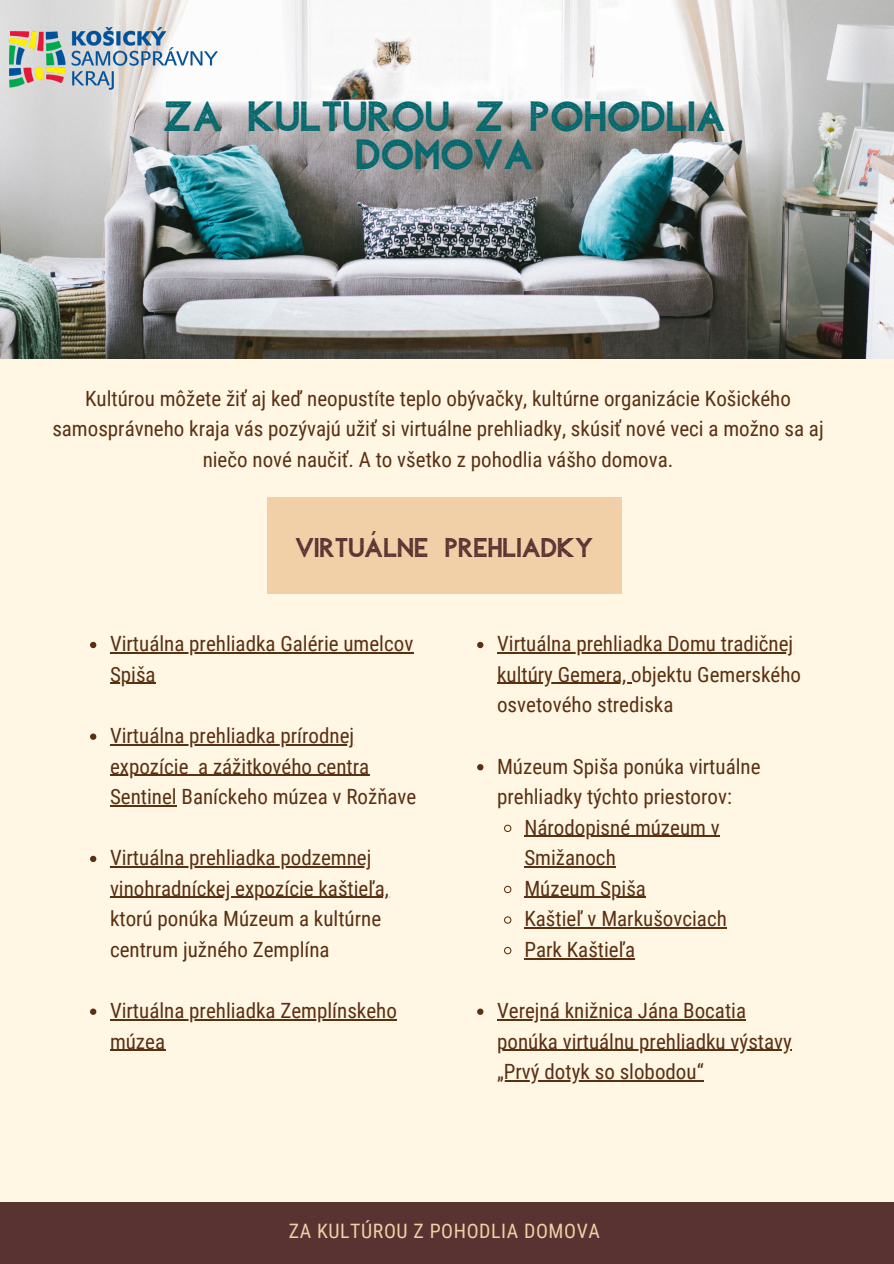
<style>
.page{position:relative;width:894px;height:1264px;background:#fff}
.page>*{position:absolute;margin:0;border:0;box-sizing:border-box;transform-origin:0 0}
.t1{font:42px/38px "Aleppo";color:#06696d;text-align:center}
.t2{font:27px "Aleppo";color:#593331}
.t3{font:21px/30.6px "Roboto Condensed";color:#5a3013}
.t4{font:19.8px "Roboto Condensed";letter-spacing:.03em;color:#f1cfa7}
</style>
<div class="page">
<div style="left:0;top:0;width:893px;height:1263px;background:#fff7e4"></div>
<img style="left:0;top:0;width:893px;height:359px">
<div style="left:267px;top:498px;width:354px;height:95px;background:#f1cfa7"></div>
<div style="left:0;top:1202px;width:893px;height:61px;background:#593331"></div>
<svg style="left:90px;top:642px;width:6px;height:6px"></svg>
<hr style="left:110px;top:652px;width:303px;height:1px;background:#5a3013">
<hr style="left:110px;top:683px;width:46px;height:1px;background:#5a3013">
<svg style="left:90px;top:733px;width:6px;height:6px"></svg>
<hr style="left:110px;top:744px;width:244px;height:1px;background:#5a3013">
<hr style="left:110px;top:774px;width:259px;height:1px;background:#5a3013">
<hr style="left:110px;top:805px;width:67px;height:1px;background:#5a3013">
<svg style="left:90px;top:855px;width:6px;height:7px"></svg>
<hr style="left:110px;top:866px;width:261px;height:1px;background:#5a3013">
<hr style="left:110px;top:896px;width:279px;height:1px;background:#5a3013">
<svg style="left:90px;top:1008px;width:6px;height:6px"></svg>
<hr style="left:110px;top:1019px;width:287px;height:1px;background:#5a3013">
<hr style="left:110px;top:1049px;width:55px;height:1px;background:#5a3013">
<svg style="left:477px;top:642px;width:6px;height:6px"></svg>
<hr style="left:497px;top:652px;width:296px;height:1px;background:#5a3013">
<hr style="left:497px;top:683px;width:134px;height:1px;background:#5a3013">
<svg style="left:477px;top:764px;width:6px;height:6px"></svg>
<svg style="left:504px;top:824px;width:8px;height:8px"></svg>
<hr style="left:524px;top:835px;width:195px;height:1px;background:#5a3013">
<hr style="left:524px;top:866px;width:91px;height:1px;background:#5a3013">
<svg style="left:504px;top:885px;width:8px;height:9px"></svg>
<hr style="left:524px;top:896px;width:121px;height:1px;background:#5a3013">
<svg style="left:504px;top:916px;width:8px;height:8px"></svg>
<hr style="left:524px;top:927px;width:202px;height:1px;background:#5a3013">
<svg style="left:504px;top:946px;width:8px;height:9px"></svg>
<hr style="left:524px;top:958px;width:111px;height:1px;background:#5a3013">
<svg style="left:477px;top:1008px;width:6px;height:6px"></svg>
<hr style="left:497px;top:1019px;width:248px;height:1px;background:#5a3013">
<hr style="left:497px;top:1049px;width:294px;height:1px;background:#5a3013">
<hr style="left:497px;top:1080px;width:206px;height:1px;background:#5a3013">
<img style="left:10px;top:27px;width:207px;height:62px">
<h1 class="t1" style="left:163px;top:95px;width:563px">ZA KULTÚROU Z POHODLIA<br>DOMOVA</h1>
<p class="t3" style="left:52px;top:383px;width:772px;text-align:center">Kultúrou môžete žiť aj keď neopustíte teplo obývačky, kultúrne organizácie Košického samosprávneho kraja vás pozývajú užiť si virtuálne prehliadky, skúsiť nové veci a možno sa aj niečo nové naučiť. A to všetko z pohodlia vášho domova.</p>
<p class="t2" style="left:295px;top:530px;width:299px">VIRTUÁLNE PREHLIADKY</p>
<p class="t3" style="left:110px;top:629px;width:305px">Virtuálna prehliadka Galérie umelcov<br>Spiša</p>
<p class="t3" style="left:110px;top:720px;width:308px">Virtuálna prehliadka prírodnej expozície a zážitkového centra<br>Sentinel Baníckeho múzea v Rožňave</p>
<p class="t3" style="left:110px;top:842px;width:280px">Virtuálna prehliadka podzemnej vinohradníckej expozície kaštieľa, ktorú ponúka Múzeum a kultúrne centrum južného Zemplína</p>
<p class="t3" style="left:110px;top:995px;width:288px">Virtuálna prehliadka Zemplínskeho múzea</p>
<p class="t3" style="left:497px;top:629px;width:305px">Virtuálna prehliadka Domu tradičnej kultúry Gemera, objektu Gemerského osvetového strediska</p>
<p class="t3" style="left:497px;top:751px;width:265px">Múzeum Spiša ponúka virtuálne</p>
<p class="t3" style="left:497px;top:781px;width:236px">prehliadky týchto priestorov:</p>
<p class="t3" style="left:524px;top:812px;width:197px">Národopisné múzeum v</p>
<p class="t3" style="left:524px;top:842px;width:93px">Smižanoch</p>
<p class="t3" style="left:524px;top:873px;width:123px">Múzeum Spiša</p>
<p class="t3" style="left:524px;top:903px;width:204px">Kaštieľ v Markušovciach</p>
<p class="t3" style="left:524px;top:934px;width:112px">Park Kaštieľa</p>
<p class="t3" style="left:497px;top:995px;width:296px">Verejná knižnica Jána Bocatia ponúka virtuálnu prehliadku výstavy „Prvý dotyk so slobodou“</p>
<p class="t4" style="left:289px;top:1219px;width:312px">ZA KULTÚROU Z POHODLIA DOMOVA</p>
</div>
